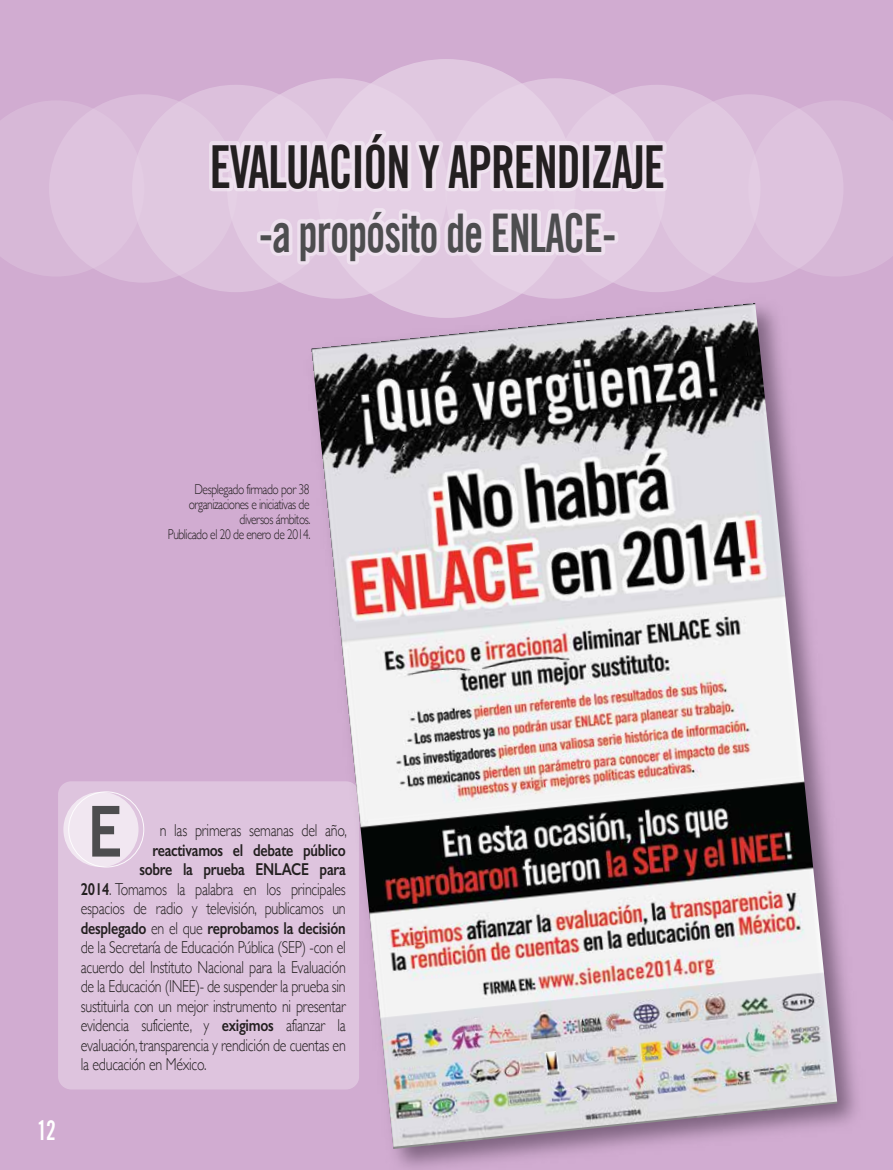
<style>
.page{position:relative;width:893px;height:1170px;background:#fff}
.page>*{position:absolute;margin:0;border:0;box-sizing:border-box;transform-origin:0 0}
.t1{font:59.4px "Trade Gothic LT Bold Cond Twenty";letter-spacing:-.025em;color:#231f20;scale:.81 1}
.t2{font:53.4px "Trade Gothic LT Bold Cond Twenty";letter-spacing:-.025em;color:#4d4d4f;scale:.81 1}
.t3{font:27px "Trade Gothic LT Bold Cond Twenty";color:#fff;scale:.81 1}
.t4{font:300 17.25px "Gill Sans";letter-spacing:-.02em;color:#231f20;scale:.81 1}
.t5{font:600 17.25px "Gill Sans";letter-spacing:-.02em;color:#231f20;scale:.81 1}
.t6{font:300 14.25px/15px "Gill Sans";letter-spacing:-.04em;color:#231f20;text-align:right;scale:.81 1}
.s1{font-weight:600}
.s2{font-weight:300}
</style>
<div class="page">
<div style="left:0;top:0;width:893px;height:1169px;background:#d1acd1"></div>
<div style="left:0;top:101px;width:92px;height:175px;background:#d7b8d7"></div>
<svg style="left:801px;top:101px;width:92px;height:175px"></svg>
<div style="left:655px;top:94px;width:188px;height:189px;background:#dec3de;border-radius:50%"></div>
<div style="left:49px;top:94px;width:188px;height:189px;background:#dec3de;border-radius:50%"></div>
<div style="left:553px;top:85px;width:207px;height:207px;background:#e0c8e0;border-radius:50%"></div>
<div style="left:132px;top:85px;width:207px;height:207px;background:#e0c8e0;border-radius:50%"></div>
<div style="left:445px;top:78px;width:220px;height:221px;background:#dec4de;border-radius:50%"></div>
<div style="left:227px;top:78px;width:220px;height:221px;background:#dec4de;border-radius:50%"></div>
<div style="left:317px;top:59px;width:259px;height:259px;background:#e0c8e0;border-radius:50%"></div>
<svg style="left:209px;top:130px;width:458px;height:134px"></svg>
<div style="left:600px;top:231px;width:18px;height:12px;border:8px solid #fff"></div>
<img style="left:299px;top:291px;width:558px;height:877px">
<img style="left:311px;top:303px;width:526px;height:845px">
<div style="left:58px;top:781px;width:301px;height:308px;background:#dec4de;border-radius:13px"></div>
<div style="left:63px;top:791px;width:75px;height:76px;background:#f1e7f1;border-radius:50%"></div>
<div style="left:68px;top:791px;width:76px;height:76px;border:1px solid #fff;border-radius:50%"></div>
<svg style="left:92px;top:805px;width:28px;height:51px"></svg>
<h1 class="t1" style="left:210px;top:130px;width:564px">EVALUACIÓN Y APRENDIZAJE</h1>
<h2 class="t2" style="left:259px;top:200px;width:443px">-a propósito de ENLACE-</h2>
<p class="t6" style="left:168px;top:481px;width:177px">Desplegado firmado por 38 organizaciones e iniciativas de diversos ámbitos.<br>Publicado el 20 de enero de 2014.</p>
<h3 class="t3" style="left:37px;top:1113px;width:25px">12</h3>
<p class="t4" style="left:160px;top:816px;width:233px">n las primeras semanas del año,</p>
<p class="t5" style="left:152px;top:839px;width:240px">reactivamos el debate público</p>
<p class="t5" style="left:139px;top:858px;width:256px">sobre la prueba ENLACE para</p>
<p class="t4" style="left:81px;top:875px;width:329px"><span class="s1">2014</span>. Tomamos la palabra en los principales</p>
<p class="t4" style="left:81px;top:894px;width:329px">espacios de radio y televisión, publicamos un</p>
<p class="t5" style="left:81px;top:917px;width:329px">desplegado <span class="s2">en el que</span> reprobamos la decisión</p>
<p class="t4" style="left:81px;top:933px;width:329px">de la Secretaría de Educación Pública (SEP) -con el</p>
<p class="t4" style="left:81px;top:953px;width:329px">acuerdo del Instituto Nacional para la Evaluación</p>
<p class="t4" style="left:81px;top:972px;width:329px">de la Educación (INEE)- de suspender la prueba sin</p>
<p class="t4" style="left:81px;top:992px;width:329px">sustituirla con un mejor instrumento ni presentar</p>
<p class="t4" style="left:81px;top:1011px;width:329px">evidencia suficiente, y <span class="s1">exigimos</span> afianzar la</p>
<p class="t4" style="left:81px;top:1031px;width:329px">evaluación, transparencia y rendición de cuentas en</p>
<p class="t4" style="left:81px;top:1050px;width:157px">la educación en México.</p>
</div>
